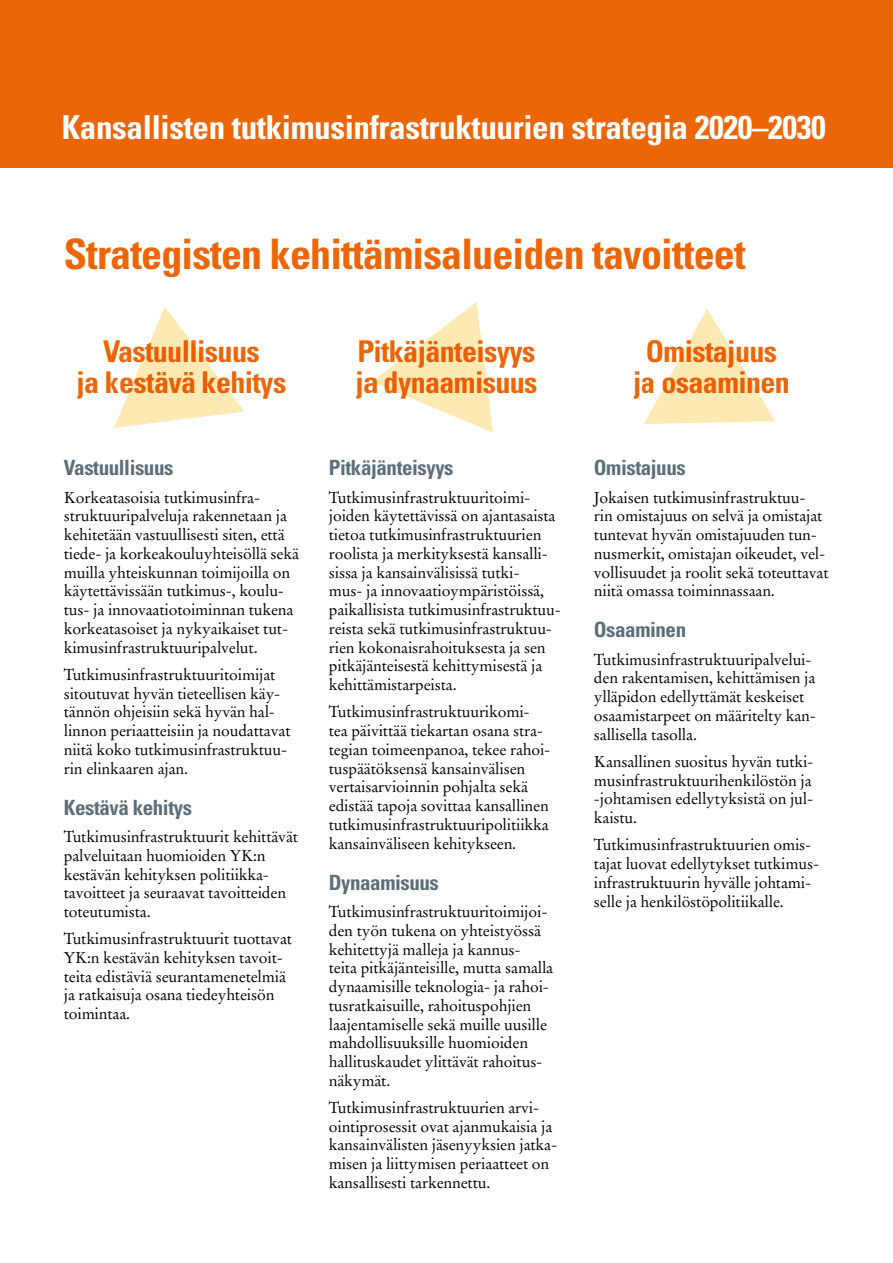
<style>
.page{position:relative;width:893px;height:1263px;background:#fff}
.page>*{position:absolute;margin:0;border:0;box-sizing:border-box;transform-origin:0 0}
.t1{font:700 condensed 42px "Univers LT Std";letter-spacing:-.02em;color:#ec6608}
.t2{font:700 condensed 33px "Univers LT Std";letter-spacing:-.01em;color:#fff}
.t3{font:700 condensed 30px/31.5px "Univers LT Std";letter-spacing:-.02em;color:#ec6608;text-align:center}
.t4{font:700 condensed 21px "Univers LT Std";letter-spacing:-.02em;color:#5c6f79}
.t5{font:15.75px/18.8px "Stempel Garamond LT Std";letter-spacing:-.01em;color:#000}
</style>
<div class="page">
<div style="left:0;top:0;width:893px;height:167px;background:#ec6608"></div>
<svg style="left:114px;top:307px;width:130px;height:121px"></svg>
<svg style="left:372px;top:302px;width:121px;height:131px"></svg>
<svg style="left:644px;top:309px;width:131px;height:115px"></svg>
<h2 class="t2" style="left:62px;top:107px;width:765px">Kansallisten tutkimusinfrastruktuurien strategia 2020–2030</h2>
<h1 class="t1" style="left:64px;top:228px;width:683px">Strategisten kehittämisalueiden tavoitteet</h1>
<h3 class="t3" style="left:77px;top:335px;width:211px">Vastuullisuus<br>ja kestävä kehitys</h3>
<h3 class="t4" style="left:64px;top:455px;width:111px">Vastuullisuus</h3>
<p class="t5" style="left:64px;top:488px;width:237px">Korkeatasoisia tutkimusinfra&shy;struktuuripalveluja rakennetaan ja kehitetään vastuullisesti siten, että tiede- ja korkeakouluyhteisöllä sekä muilla yhteiskunnan toimijoilla on käytettävissään tutkimus-, koulu&shy;tus- ja innovaatiotoiminnan tukena korkeatasoiset ja nykyaikaiset tut&shy;kimusinfrastruktuuripalvelut.</p>
<p class="t5" style="left:64px;top:665px;width:228px">Tutkimusinfrastruktuuritoimijat sitoutuvat hyvän tieteellisen käy&shy;tännön ohjeisiin sekä hyvän hal&shy;linnon periaatteisiin ja noudattavat niitä koko tutkimusinfrastruktuu&shy;rin elinkaaren ajan.</p>
<h3 class="t4" style="left:64px;top:794px;width:130px">Kestävä kehitys</h3>
<p class="t5" style="left:64px;top:827px;width:236px">Tutkimusinfrastruktuurit kehittävät palveluitaan huomioiden YK:n kestävän kehityksen politiikka&shy;tavoitteet ja seuraavat tavoitteiden toteutumista.</p>
<p class="t5" style="left:64px;top:929px;width:230px">Tutkimusinfrastruktuurit tuottavat<br>YK:n kestävän kehityksen tavoit&shy;teita edistäviä seurantamenetelmiä ja ratkaisuja osana tiedeyhteisön toimintaa.</p>
<h3 class="t3" style="left:355px;top:335px;width:184px;text-align:left">Pitkäjänteisyys ja dynaamisuus</h3>
<h3 class="t4" style="left:329px;top:455px;width:126px">Pitkäjänteisyys</h3>
<p class="t5" style="left:329px;top:488px;width:234px">Tutkimusinfrastruktuuritoimi&shy;joiden käytettävissä on ajantasaista tietoa tutkimusinfrastruktuurien roolista ja merkityksestä kansalli&shy;sissa ja kansainvälisissä tutki-<br>mus- ja innovaatioympäristöissä, paikallisista tutkimusinfrastruktuu&shy;reista sekä tutkimusinfrastruktuu&shy;rien kokonaisrahoituksesta ja sen pitkäjänteisestä kehittymisestä ja kehittämistarpeista.</p>
<p class="t5" style="left:329px;top:703px;width:223px">Tutkimusinfrastruktuurikomi&shy;tea päivittää tiekartan osana stra&shy;tegian toimeenpanoa, tekee rahoi&shy;tuspäätöksensä kansainvälisen vertaisarvioinnin pohjalta sekä edistää tapoja sovittaa kansallinen tutkimusinfrastruktuuripolitiikka kansainväliseen kehitykseen.</p>
<h3 class="t4" style="left:329px;top:869px;width:112px">Dynaamisuus</h3>
<p class="t5" style="left:329px;top:902px;width:226px">Tutkimusinfrastruktuuritoimijoi&shy;den työn tukena on yhteistyössä kehitettyjä malleja ja kannus-<br>teita pitkäjänteisille, mutta samalla dynaamisille teknologia- ja rahoi&shy;tusratkaisuille, rahoituspohjien laajentamiselle sekä muille uusille mahdollisuuksille huomioiden hallituskaudet ylittävät rahoitus&shy;näkymät.</p>
<p class="t5" style="left:329px;top:1098px;width:230px">Tutkimusinfrastruktuurien arvi&shy;ointiprosessit ovat ajanmukaisia ja kansainvälisten jäsenyyksien jatka&shy;misen ja liittymisen periaatteet on kansallisesti tarkennettu.</p>
<h3 class="t3" style="left:633px;top:335px;width:158px">Omistajuus ja osaaminen</h3>
<h3 class="t4" style="left:594px;top:455px;width:93px">Omistajuus</h3>
<p class="t5" style="left:594px;top:488px;width:236px">Jokaisen tutkimusinfrastruktuu-<br>rin omistajuus on selvä ja omistajat tuntevat hyvän omistajuuden tun&shy;nusmerkit, omistajan oikeudet, vel&shy;vollisuudet ja roolit sekä toteuttavat niitä omassa toiminnassaan.</p>
<h3 class="t4" style="left:594px;top:617px;width:94px">Osaaminen</h3>
<p class="t5" style="left:594px;top:650px;width:223px">Tutkimusinfrastruktuuripalvelui&shy;den rakentamisen, kehittämisen ja ylläpidon edellyttämät keskeiset osaamistarpeet on määritelty kan&shy;sallisella tasolla.</p>
<p class="t5" style="left:594px;top:752px;width:221px;text-align:justify">Kansallinen suositus hyvän tutki&shy;musinfrastruktuurihenkilöstön ja -johtamisen edellytyksistä on jul&shy;kaistu.</p>
<p class="t5" style="left:594px;top:836px;width:225px">Tutkimusinfrastruktuurien omis&shy;tajat luovat edellytykset tutkimus&shy;infrastruktuurin hyvälle johtami&shy;selle ja henkilöstöpolitiikalle.</p>
</div>
